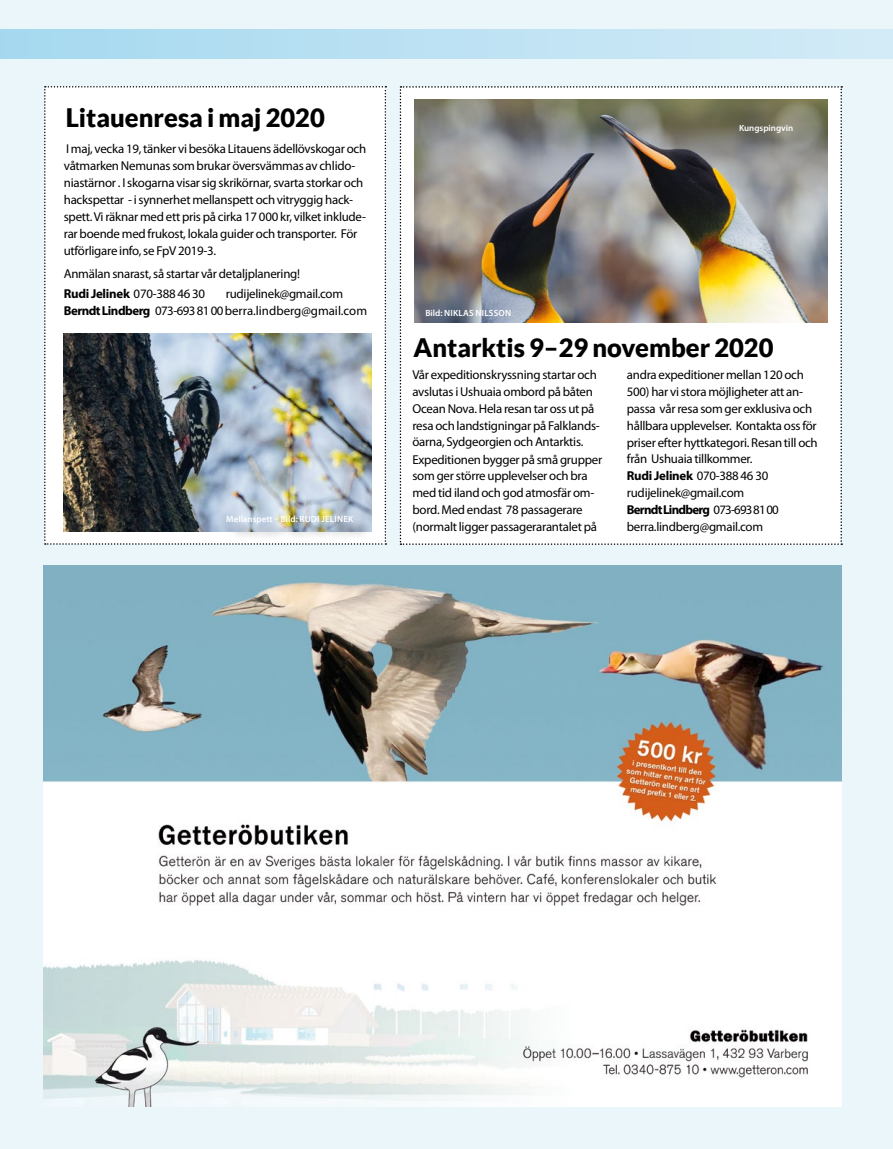
<style>
.page{position:relative;width:893px;height:1149px;background:#fff}
.page>*{position:absolute;margin:0;border:0;box-sizing:border-box;transform-origin:0 0}
.t1{font:900 25.5px "Lato";color:#000}
.t2{font:12.9px/17px "Myriad Pro";letter-spacing:-.02em;color:#000}
.t3{font:600 9px "Myriad Pro";color:#fff}
.t4{font:600 9px "Myriad Pro";letter-spacing:.02em;color:#fff}
.s1{font-weight:700}
</style>
<div class="page">
<div style="left:0;top:0;width:893px;height:1148px;background:#ebf6fb"></div>
<div style="left:44px;top:86px;width:342px;height:458px;background:#fff"></div>
<div style="left:400px;top:86px;width:442px;height:458px;background:#fff"></div>
<img style="left:415px;top:99px;width:412px;height:223px">
<img style="left:44px;top:565px;width:798px;height:541px">
<img style="left:64px;top:333px;width:308px;height:198px">
<div style="left:229px;top:517px;width:142px;height:24px;background:#000;opacity:.35"></div>
<div style="left:742px;top:128px;width:69px;height:23px;background:#000;opacity:.35"></div>
<div style="left:0;top:29px;width:893px;height:30px;background:linear-gradient(to right,#a5d8ef,#d3ebf7)"></div>
<h1 class="t1" style="left:66px;top:103px;width:261px">Litauenresa i maj 2020</h1>
<p class="t2" style="left:64px;top:140px;width:304px">I maj, vecka 19, tänker vi besöka Litauens ädellövskogar och våtmarken Nemunas som brukar översvämmas av chlido&shy;niastärnor . I skogarna visar sig skrikörnar, svarta storkar och hackspettar - i synnerhet mellanspett och vitryggig hack&shy;spett. Vi räknar med ett pris på cirka 17 000 kr, vilket inklude&shy;rar boende med frukost, lokala guider och transporter. För utförligare info, se FpV 2019-3.</p>
<p class="t2" style="left:64px;top:263px;width:238px;line-height:20px">Anmälan snarast, så startar vår detaljplanering!<br><span class="s1">Rudi Jelinek</span> 070-388 46 30</p>
<p class="t2" style="left:64px;top:284px;width:305px;text-indent:162px">rudijelinek@gmail.com<br><span class="s1">Berndt Lindberg</span> 073-693 81 00berra.lindberg@gmail.com</p>
<p class="t3" style="left:226px;top:513px;width:129px">Mellanspett – Bild: RUDI JELINEK</p>
<p class="t4" style="left:425px;top:307px;width:87px">Bild: NIKLAS NILSSON</p>
<p class="t3" style="left:739px;top:123px;width:56px">Kungspingvin</p>
<h1 class="t1" style="left:414px;top:333px;width:361px">Antarktis 9–29 november 2020</h1>
<p class="t2" style="left:412px;top:365px;width:191px">Vår expeditionskryssning startar och avslutas i Ushuaia ombord på båten Ocean Nova. Hela resan tar oss ut på resa och landstigningar på Falklands&shy;öarna, Sydgeorgien och Antarktis.<br>Expeditionen bygger på små grupper som ger större upplevelser och bra med tid iland och god atmosfär om&shy;bord. Med endast 78 passagerare (normalt ligger passagerarantalet på</p>
<p class="t2" style="left:627px;top:365px;width:192px">andra expeditioner mellan 120 och<br>500) har vi stora möjligheter att an&shy;passa vår resa som ger exklusiva och hållbara upplevelser. Kontakta oss för priser efter hyttkategori. Resan till och från Ushuaia tillkommer.<br><span class="s1">Rudi Jelinek</span> 070-388 46 30 rudijelinek@gmail.com<br><span class="s1">Berndt Lindberg</span> 073-693 81 00 berra.lindberg@gmail.com</p>
</div>
